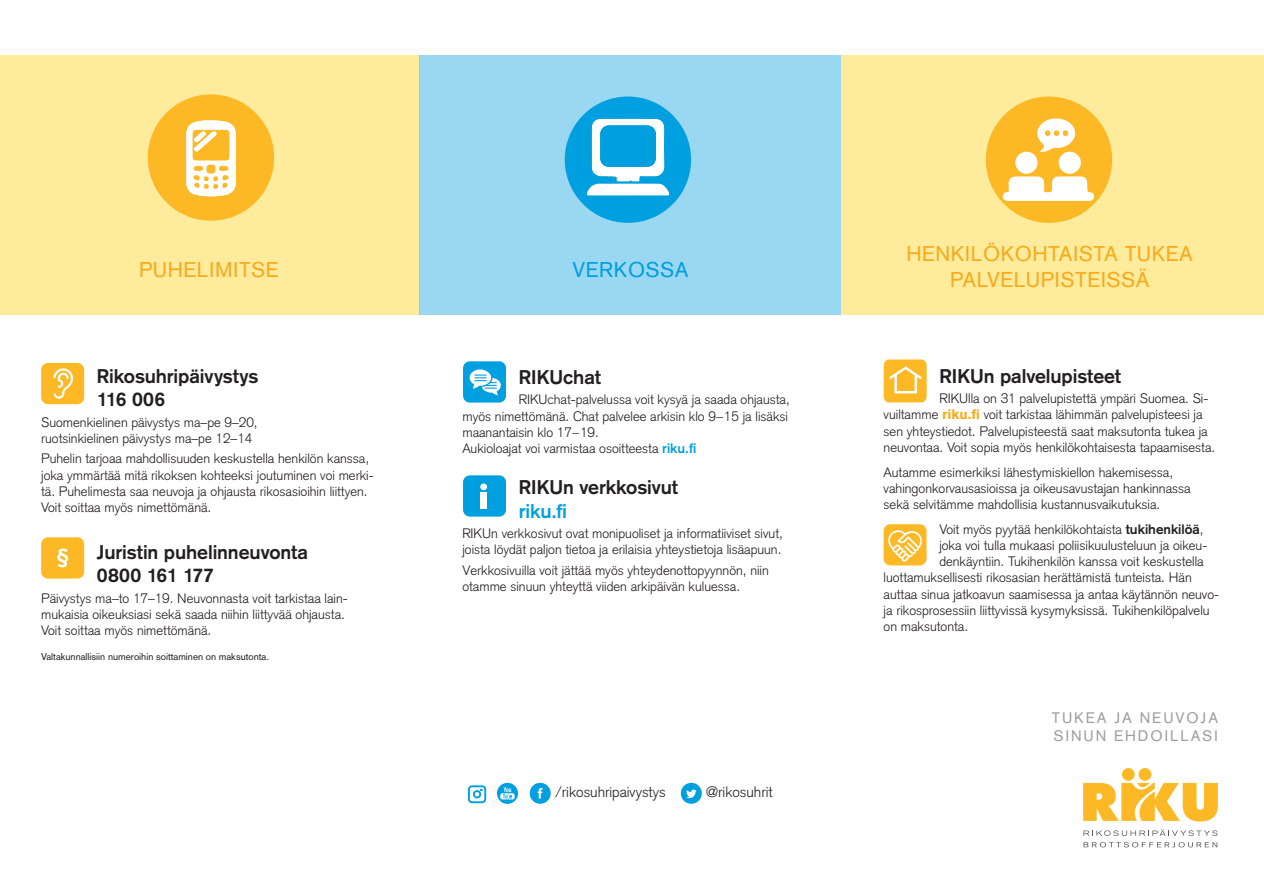
<style>
.page{position:relative;width:1264px;height:893px;background:#fff}
.page>*{position:absolute;margin:0;border:0;box-sizing:border-box;transform-origin:0 0}
.t1{font:21px/25.2px "Akzidenz Grotesk";letter-spacing:.025em;color:#f9a91b;text-align:center}
.t2{font:21px "Akzidenz Grotesk";letter-spacing:.025em;color:#009fdf}
.t3{font:700 19.5px/23.4px "Akzidenz Grotesk";letter-spacing:-.005em;color:#231f20}
.t4{font:15px/18px "Akzidenz Grotesk";letter-spacing:.125em;color:#9d9fa2}
.t5{font:300 14.85px "Akzidenz Grotesk";color:#231f20}
.t6{font:300 13.5px/16.2px "Akzidenz Grotesk";color:#231f20}
.t7{font:9.75px "Akzidenz Grotesk";color:#231f20}
.s1{font-weight:700;color:#009fdf}
.s2{color:#009fdf}
.s3{font-weight:900;color:#f9a91b}
.s4{font-weight:700}
</style>
<div class="page">
<div style="left:0;top:55px;width:420px;height:260px;background:#feec9c"></div>
<div style="left:420px;top:55px;width:421px;height:260px;background:#9ad8f2"></div>
<div style="left:841px;top:55px;width:422px;height:260px;background:#feec9c"></div>
<div style="left:148px;top:94px;width:126px;height:127px;background:#fcb825;border-radius:50%"></div>
<svg style="left:186px;top:120px;width:50px;height:77px"></svg>
<div style="left:41px;top:363px;width:43px;height:41px;background:#fcb825;border-radius:7px"></div>
<svg style="left:53px;top:368px;width:20px;height:31px"></svg>
<div style="left:41px;top:537px;width:43px;height:41px;background:#fcb825;border-radius:7px"></div>
<svg style="left:57px;top:548px;width:11px;height:19px"></svg>
<div style="left:564px;top:96px;width:127px;height:127px;background:#009fdf;border-radius:50%"></div>
<svg style="left:586px;top:119px;width:83px;height:76px"></svg>
<div style="left:463px;top:361px;width:43px;height:41px;background:#009fdf;border-radius:7px"></div>
<svg style="left:469px;top:369px;width:32px;height:26px"></svg>
<div style="left:463px;top:475px;width:43px;height:41px;background:#009fdf;border-radius:7px"></div>
<div style="left:480px;top:492px;width:7px;height:16px;background:#fff"></div>
<div style="left:480px;top:483px;width:7px;height:7px;background:#fff;border-radius:50%"></div>
<div style="left:468px;top:785px;width:18px;height:18px;border:2px solid #009fdf;border-radius:3px"></div>
<div style="left:473px;top:790px;width:8px;height:8px;border:2px solid #009fdf;border-radius:50%"></div>
<svg style="left:497px;top:782px;width:21px;height:22px"></svg>
<svg style="left:500px;top:787px;width:14px;height:12px"></svg>
<div style="left:529px;top:782px;width:21px;height:21px;background:#009fdf;border-radius:50%"></div>
<svg style="left:537px;top:788px;width:5px;height:10px"></svg>
<div style="left:680px;top:782px;width:21px;height:21px;background:#009fdf;border-radius:50%"></div>
<svg style="left:686px;top:789px;width:10px;height:9px"></svg>
<div style="left:985px;top:96px;width:126px;height:127px;background:#fcb825;border-radius:50%"></div>
<svg style="left:1002px;top:176px;width:92px;height:25px"></svg>
<div style="left:1058px;top:152px;width:22px;height:22px;background:#fff;border-radius:50%"></div>
<div style="left:1015px;top:152px;width:22px;height:22px;background:#fff;border-radius:50%"></div>
<svg style="left:1037px;top:118px;width:39px;height:34px"></svg>
<svg style="left:883px;top:359px;width:43px;height:43px;background:#fcc347"></svg>
<div style="left:883px;top:524px;width:43px;height:41px;background:#fcb825;border-radius:7px"></div>
<svg style="left:888px;top:530px;width:34px;height:31px"></svg>
<svg style="left:1083px;top:768px;width:134px;height:53px"></svg>
<svg style="left:1083px;top:829px;width:134px;height:7px"></svg>
<svg style="left:1083px;top:842px;width:134px;height:5px"></svg>
<h2 class="t1" style="left:139px;top:257px;width:141px">PUHELIMITSE</h2>
<h3 class="t3" style="left:97px;top:364px;width:163px">Rikosuhripäivystys<br>116 006</h3>
<p class="t6" style="left:41px;top:414px;width:218px">Suomenkielinen päivystys ma–pe 9–20, ruotsinkielinen päivystys ma–pe 12–14</p>
<p class="t6" style="left:41px;top:450px;width:334px">Puhelin tarjoaa mahdollisuuden keskustella henkilön kanssa, joka ymmärtää mitä rikoksen kohteeksi joutuminen voi merki&shy;tä. Puhelimesta saa neuvoja ja ohjausta rikosasioihin liittyen.<br>Voit soittaa myös nimettömänä.</p>
<h3 class="t3" style="left:97px;top:540px;width:213px">Juristin puhelinneuvonta<br>0800 161 177</h3>
<p class="t6" style="left:41px;top:590px;width:308px">Päivystys ma–to 17–19. Neuvonnasta voit tarkistaa lain&shy;mukaisia oikeuksiasi sekä saada niihin liittyvää ohjausta.<br>Voit soittaa myös nimettömänä.</p>
<p class="t7" style="left:41px;top:650px;width:229px">Valtakunnallisiin numeroihin soittaminen on maksutonta.</p>
<h2 class="t2" style="left:572px;top:258px;width:117px">VERKOSSA</h2>
<h3 class="t3" style="left:518px;top:365px;width:84px">RIKUchat</h3>
<p class="t6" style="left:462px;top:391px;width:329px;text-indent:56px">RIKUchat-palvelussa voit kysyä ja saada ohjausta, myös nimettömänä. Chat palvelee arkisin klo 9−15 ja lisäksi maanantaisin klo 17−19.<br>Aukioloajat voi varmistaa osoitteesta <span class="s1">riku.fi</span></p>
<h3 class="t3" style="left:518px;top:475px;width:161px">RIKUn verkkosivut <span class="s2">riku.fi</span></h3>
<p class="t6" style="left:462px;top:525px;width:322px">RIKUn verkkosivut ovat monipuoliset ja informatiiviset sivut, joista löydät paljon tietoa ja erilaisia yhteystietoja lisäapuun.</p>
<p class="t6" style="left:462px;top:562px;width:308px">Verkkosivuilla voit jättää myös yhteydenottopyynnön, niin otamme sinuun yhteyttä viiden arkipäivän kuluessa.</p>
<p class="t5" style="left:555px;top:782px;width:112px">/rikosuhripaivystys</p>
<p class="t5" style="left:706px;top:782px;width:68px">@rikosuhrit</p>
<h2 class="t1" style="left:906px;top:241px;width:288px">HENKILÖKOHTAISTA TUKEA<br>PALVELUPISTEISSÄ</h2>
<h3 class="t3" style="left:939px;top:364px;width:183px">RIKUn palvelupisteet</h3>
<p class="t6" style="left:883px;top:390px;width:333px;text-indent:56px">RIKUlla on 31 palvelupistettä ympäri Suomea. Si&shy;vuiltamme <span class="s3">riku.fi</span> voit tarkistaa lähimmän palvelupisteesi ja sen yhteystiedot. Palvelupisteestä saat maksutonta tukea ja neuvontaa. Voit sopia myös henkilökohtaisesta tapaamisesta.</p>
<p class="t6" style="left:883px;top:464px;width:308px">Autamme esimerkiksi lähestymiskiellon hakemisessa, vahingon korvausasioissa ja oikeusavustajan hankinnassa sekä selvitämme mahdollisia kustannusvaikutuksia.</p>
<p class="t6" style="left:939px;top:521px;width:266px">Voit myös pyytää henkilökohtaista <span class="s4">tukihenkilöä</span>,</p>
<p class="t6" style="left:939px;top:537px;width:269px">joka voi tulla mukaasi poliisikuulusteluun ja oikeu-</p>
<p class="t6" style="left:939px;top:553px;width:266px">denkäyntiin. Tukihenkilön kanssa voit keskustella</p>
<p class="t6" style="left:883px;top:569px;width:310px">luottamuksellisesti rikosasian herättämistä tunteista. Hän</p>
<p class="t6" style="left:883px;top:586px;width:337px">auttaa sinua jatkoavun saamisessa ja antaa käytännön neuvo-</p>
<p class="t6" style="left:883px;top:602px;width:327px">ja rikosprosessiin liittyvissä kysymyksissä. Tuki henkilöpalvelu</p>
<p class="t6" style="left:883px;top:618px;width:86px">on maksutonta.</p>
<p class="t4" style="left:1051px;top:709px;width:168px">TUKEA JA NEUVOJA<br>SINUN EHDOILLASI</p>
</div>
